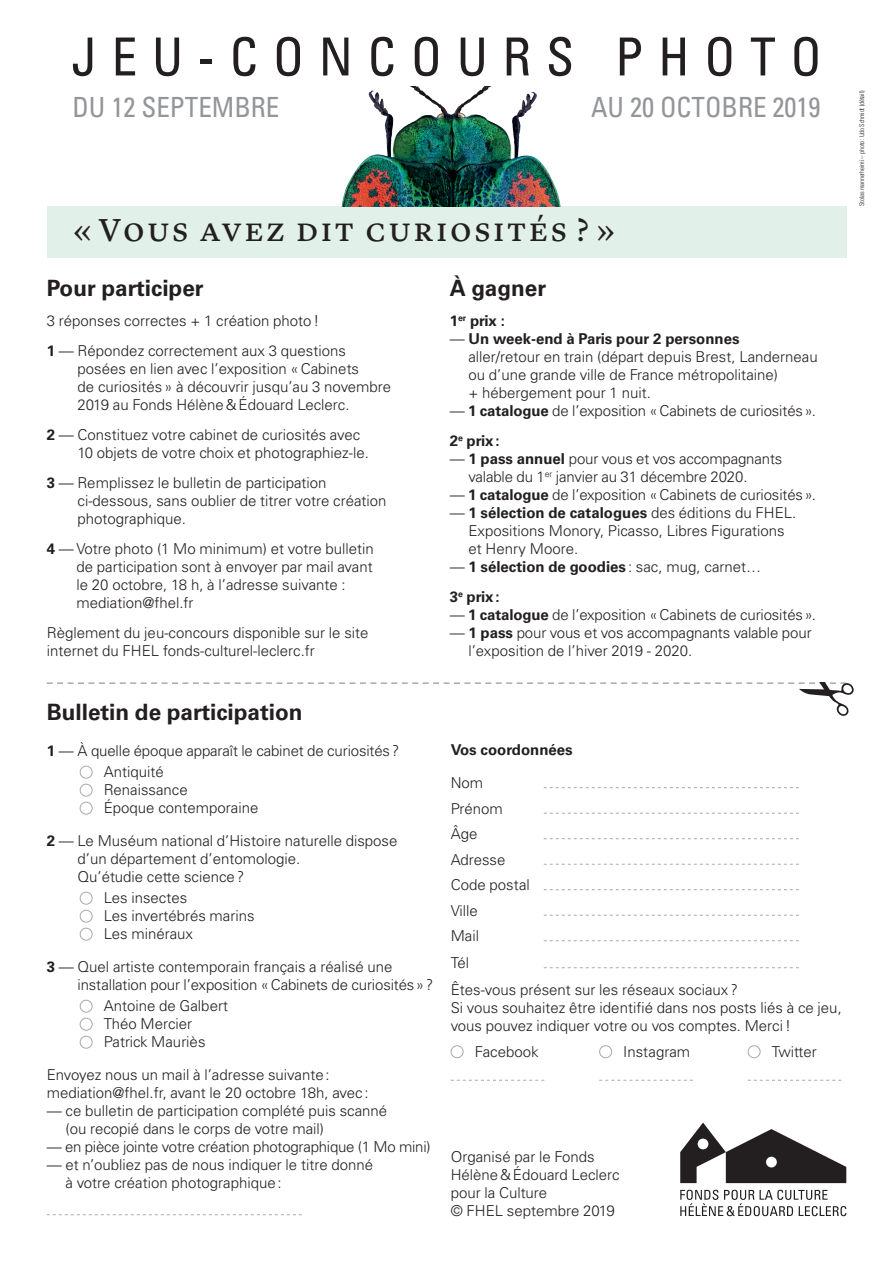
<style>
.page{position:relative;width:893px;height:1263px;background:#fff}
.page>*{position:absolute;margin:0;border:0;box-sizing:border-box;transform-origin:0 0}
.t1{font:condensed 52.5px "Univers";letter-spacing:.29em;color:#231f20}
.t2{font:33px "Lyon Text Regular No.2";letter-spacing:.09em;color:#231f20}
.t3{font:condensed 27.75px "Univers";color:#939598}
.t4{font:700 22.5px "Univers";color:#231f20}
.t5{font:300 15px/18px "Univers";color:#231f20}
.t6{font:700 15px/30px "Univers";color:#231f20}
.t7{font:300 condensed 6.75px "Univers";letter-spacing:-.02em;color:#231f20}
.s1{font-weight:700}
.s2{font-weight:300}
</style>
<div class="page">
<div style="left:47px;top:206px;width:799px;height:51px;background:#e1f1e9"></div>
<div style="left:80px;top:766px;width:13px;height:12px;border:1px solid #a8a9ad;border-radius:50%"></div>
<div style="left:80px;top:784px;width:13px;height:12px;border:1px solid #a8a9ad;border-radius:50%"></div>
<div style="left:80px;top:802px;width:13px;height:12px;border:1px solid #a8a9ad;border-radius:50%"></div>
<div style="left:80px;top:892px;width:13px;height:12px;border:1px solid #a8a9ad;border-radius:50%"></div>
<div style="left:80px;top:910px;width:13px;height:12px;border:1px solid #a8a9ad;border-radius:50%"></div>
<div style="left:80px;top:928px;width:13px;height:12px;border:1px solid #a8a9ad;border-radius:50%"></div>
<div style="left:80px;top:1000px;width:13px;height:12px;border:1px solid #a8a9ad;border-radius:50%"></div>
<div style="left:80px;top:1018px;width:13px;height:12px;border:1px solid #a8a9ad;border-radius:50%"></div>
<div style="left:80px;top:1036px;width:13px;height:12px;border:1px solid #a8a9ad;border-radius:50%"></div>
<svg style="left:47px;top:1214px;width:255px;height:1px"></svg>
<svg style="left:544px;top:787px;width:255px;height:1px"></svg>
<svg style="left:544px;top:813px;width:255px;height:1px"></svg>
<svg style="left:544px;top:838px;width:255px;height:1px"></svg>
<svg style="left:544px;top:864px;width:255px;height:1px"></svg>
<svg style="left:544px;top:889px;width:255px;height:1px"></svg>
<svg style="left:544px;top:915px;width:255px;height:1px"></svg>
<svg style="left:544px;top:940px;width:255px;height:1px"></svg>
<svg style="left:544px;top:967px;width:255px;height:1px"></svg>
<div style="left:451px;top:1045px;width:12px;height:13px;border:1px solid #a8a9ad;border-radius:50%"></div>
<div style="left:599px;top:1045px;width:13px;height:13px;border:1px solid #a8a9ad;border-radius:50%"></div>
<div style="left:748px;top:1045px;width:12px;height:13px;border:1px solid #a8a9ad;border-radius:50%"></div>
<svg style="left:451px;top:1080px;width:93px;height:1px"></svg>
<svg style="left:599px;top:1080px;width:94px;height:1px"></svg>
<svg style="left:748px;top:1080px;width:93px;height:1px"></svg>
<svg style="left:47px;top:682px;width:807px;height:34px"></svg>
<svg style="left:680px;top:1122px;width:166px;height:61px"></svg>
<svg style="left:680px;top:1190px;width:166px;height:26px"></svg>
<img style="left:341px;top:86px;width:220px;height:120px">
<h1 class="t1" style="left:71px;top:24px;width:752px">JEU-CONCOURS PHOTO</h1>
<h3 class="t3" style="left:72px;top:89px;width:208px">DU 12 SEPTEMBRE</h3>
<h3 class="t3" style="left:591px;top:89px;width:231px">AU 20 OCTOBRE 2019</h3>
<h2 class="t2" style="left:72px;top:205px;width:545px">« Vous avez dit curiosités ? »</h2>
<h3 class="t4" style="left:47px;top:275px;width:158px">Pour participer</h3>
<p class="t5" style="left:47px;top:305px;width:301px;line-height:30px">3 réponses correctes + 1 création photo!<br><span class="s1">1</span> — Répondez correctement aux 3 questions</p>
<p class="t5" style="left:78px;top:359px;width:315px">posées en lien avec l’exposition «Cabinets<br>de curiosités» à découvrir jusqu’au 3 novembre<br>2019 au Fonds Hélène&amp;Édouard Leclerc.</p>
<p class="t5" style="left:78px;top:425px;width:293px;text-indent:-31px"><span class="s1">2</span> — Constituez votre cabinet de curiosités avec<br>10 objets de votre choix et photographiez-le.</p>
<p class="t5" style="left:78px;top:473px;width:310px;text-indent:-31px"><span class="s1">3</span> — Remplissez le bulletin de participation ci‑dessous, sans oublier de titrer votre création photographique.</p>
<p class="t5" style="left:76px;top:539px;width:299px;text-indent:-30px"><span class="s1">4</span> — Votre photo (1 Mo minimum) et votre bulletin de participation sont à envoyer par mail avant le 20 octobre, 18 h, à l’adresse suivante : mediation@fhel.fr</p>
<p class="t5" style="left:47px;top:623px;width:323px">Règlement du jeu-concours disponible sur le site internet du FHEL fonds-culturel-leclerc.fr</p>
<h3 class="t4" style="left:450px;top:275px;width:98px">À gagner</h3>
<p class="t6" style="left:450px;top:306px;width:57px">1<sup>er</sup> prix :</p>
<p class="t5" style="left:468px;top:329px;width:351px;text-indent:-19px">— <span class="s1">Un week-end à Paris pour 2 personnes<br></span>aller/retour en train (départ depuis Brest, Landerneau ou d’une grande ville de France métropolitaine)<br>+ hébergement pour 1 nuit.</p>
<p class="t5" style="left:450px;top:395px;width:368px;line-height:30px">— <span class="s1">1 catalogue</span> de l’exposition «Cabinets de curiosités».<br><span class="s1">2</span><sup>e</sup> <span class="s1">prix:</span></p>
<p class="t5" style="left:468px;top:449px;width:315px;text-indent:-19px">— <span class="s1">1 pass annuel</span> pour vous et vos accompagnants valable du 1<sup>er</sup> janvier au 31 décembre 2020.</p>
<p class="t5" style="left:450px;top:485px;width:368px">— <span class="s1">1 catalogue</span> de l’exposition «Cabinets de curiosités».</p>
<p class="t5" style="left:468px;top:503px;width:330px;text-indent:-19px">— <span class="s1">1 sélection de catalogues</span> des éditions du FHEL.<br>Expositions Monory, Picasso, Libres Figurations et Henry Moore.</p>
<p class="t6" style="left:450px;top:552px;width:313px"><span class="s2">—</span> 1 sélection de goodies <span class="s2">: sac, mug, carnet…<br></span>3<sup>e</sup> prix:</p>
<p class="t5" style="left:450px;top:605px;width:368px">— <span class="s1">1 catalogue</span> de l’exposition «Cabinets de curiosités».</p>
<p class="t5" style="left:468px;top:623px;width:345px;text-indent:-19px">— <span class="s1">1 pass</span> pour vous et vos accompagnants valable pour l’exposition de l’hiver 2019 - 2020.</p>
<h3 class="t4" style="left:47px;top:699px;width:257px">Bulletin de participation</h3>
<p class="t5" style="left:104px;top:740px;width:297px;line-height:21px;text-indent:-57px"><span class="s1">1</span> — À quelle époque apparaît le cabinet de curiosités?<br>Antiquité</p>
<p class="t5" style="left:104px;top:781px;width:156px">Renaissance<br>Époque contemporaine</p>
<p class="t5" style="left:78px;top:832px;width:321px;text-indent:-31px"><span class="s1">2</span> — Le Muséum national d’Histoire naturelle dispose d’un département d’entomologie.<br>Qu’étudie cette science?</p>
<p class="t5" style="left:104px;top:889px;width:152px">Les insectes<br>Les invertébrés marins<br>Les minéraux</p>
<p class="t5" style="left:78px;top:958px;width:357px;text-indent:-31px"><span class="s1">3</span> — Quel artiste contemporain français a réalisé une installation pour l’exposition «Cabinets de curiosités»?</p>
<p class="t5" style="left:104px;top:997px;width:126px">Antoine de Galbert<br>Théo Mercier<br>Patrick Mauriès</p>
<p class="t5" style="left:47px;top:1066px;width:323px">Envoyez nous un mail à l’adresse suivante: mediation@fhel.fr, avant le 20 octobre 18h, avec :</p>
<p class="t5" style="left:66px;top:1102px;width:323px;text-indent:-19px">— ce bulletin de participation complété puis scanné (ou recopié dans le corps de votre mail)</p>
<p class="t5" style="left:47px;top:1138px;width:385px">— en pièce jointe votre création photographique (1 Mo mini)</p>
<p class="t5" style="left:66px;top:1156px;width:309px;text-indent:-19px">— et n’oubliez pas de nous indiquer le titre donné à votre création photographique:</p>
<p class="t6" style="left:451px;top:735px;width:124px">Vos coordonnées</p>
<p class="t5" style="left:451px;top:770px;width:81px;line-height:25.5px">Nom<br>Prénom<br>Âge<br>Adresse<br>Code postal<br>Ville<br>Mail</p>
<p class="t5" style="left:451px;top:949px;width:289px;line-height:27px">Tél<br>Êtes-vous présent sur les réseaux sociaux ?</p>
<p class="t5" style="left:451px;top:999px;width:393px">Si vous souhaitez être identifié dans nos posts liés à ce jeu, vous pouvez indiquer votre ou vos comptes. Merci!</p>
<p class="t5" style="left:475px;top:1042px;width:65px">Facebook</p>
<p class="t5" style="left:623px;top:1042px;width:68px">Instagram</p>
<p class="t5" style="left:772px;top:1042px;width:47px">Twitter</p>
<p class="t5" style="left:451px;top:1148px;width:170px">Organisé par le Fonds<br>Hélène&amp;Édouard Leclerc pour la Culture<br>© FHEL septembre 2019</p>
<p class="t7" style="left:858px;top:206px;width:117px;rotate:-90deg">Stolas mannerheimi – photo: Udo Schmidt (détail)</p>
</div>
